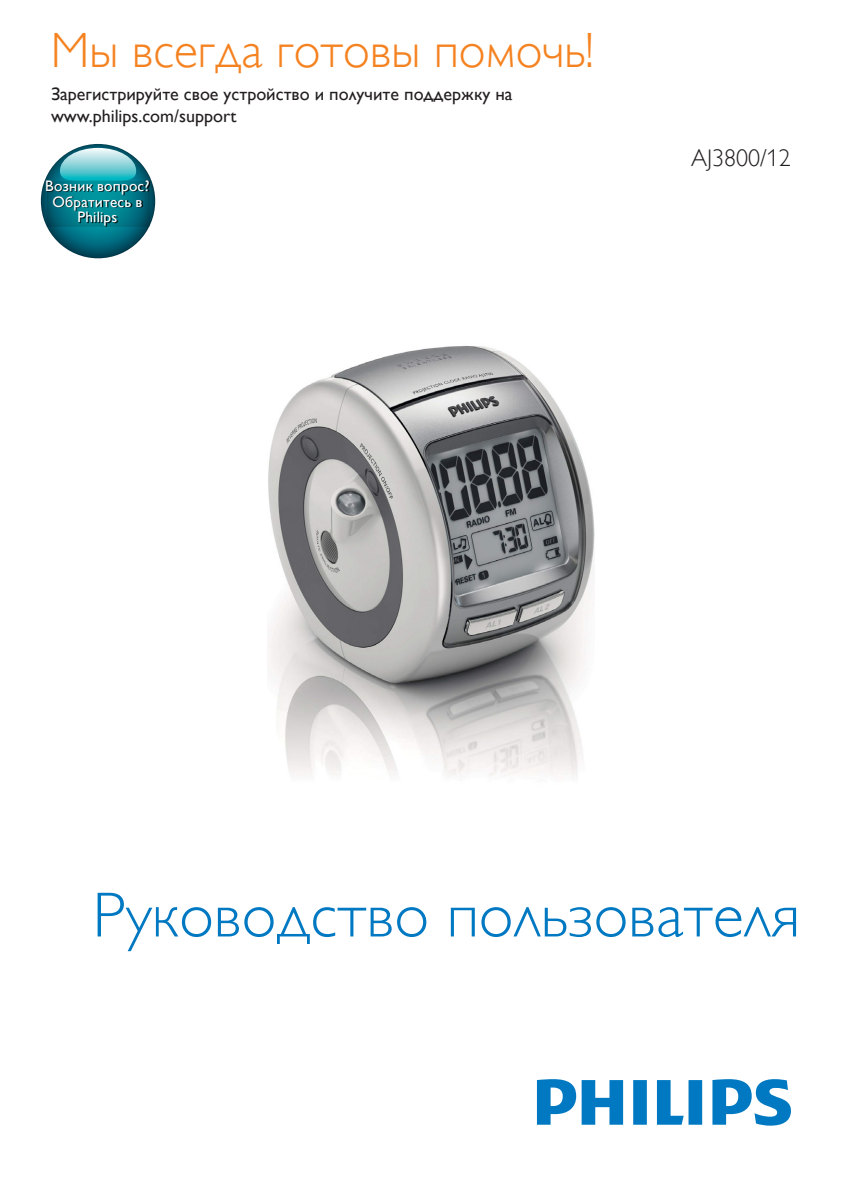
<style>
.page{position:relative;width:842px;height:1191px;background:#fff}
.page>*{position:absolute;margin:0;border:0;box-sizing:border-box;transform-origin:0 0}
.t1{font:64px "Gill Sans Alt One WGL Light";color:#0079c2}
.t2{font:49.6px "Gill Sans Alt One WGL Light";color:#f58220}
.t3{font:24px "Gill Sans Alt One WGL Light";color:#231f20}
.t4{font:18px/22px "Gill Sans Alt One WGL";color:#231f20}
.t5{font:15.2px/15.6px "Gill Sans Alt One WGL";letter-spacing:.015em;color:#fff;text-align:center}
</style>
<div class="page">
<svg style="left:537px;top:1079px;width:254px;height:46px"></svg>
<img style="left:267px;top:346px;width:328px;height:431px">
<img style="left:41px;top:144px;width:114px;height:114px">
<svg style="left:60px;top:148px;width:76px;height:33px;background:#73c7ce"></svg>
<svg style="left:47px;top:181px;width:103px;height:45px;background:#006875"></svg>
<h2 class="t2" style="left:51px;top:18px;width:545px">Мы всегда готовы помочь!</h2>
<p class="t4" style="left:51px;top:83px;width:463px">Зарегистрируйте свое устройство и получите поддержку на www.philips.com/support</p>
<p class="t5" style="left:45px;top:178px;width:106px">Возник вопрос?<br>Обратитесь в<br>Philips</p>
<h3 class="t3" style="left:691px;top:142px;width:101px">AJ3800/12</h3>
<h1 class="t1" style="left:93px;top:873px;width:709px">Руководство пользователя</h1>
</div>
